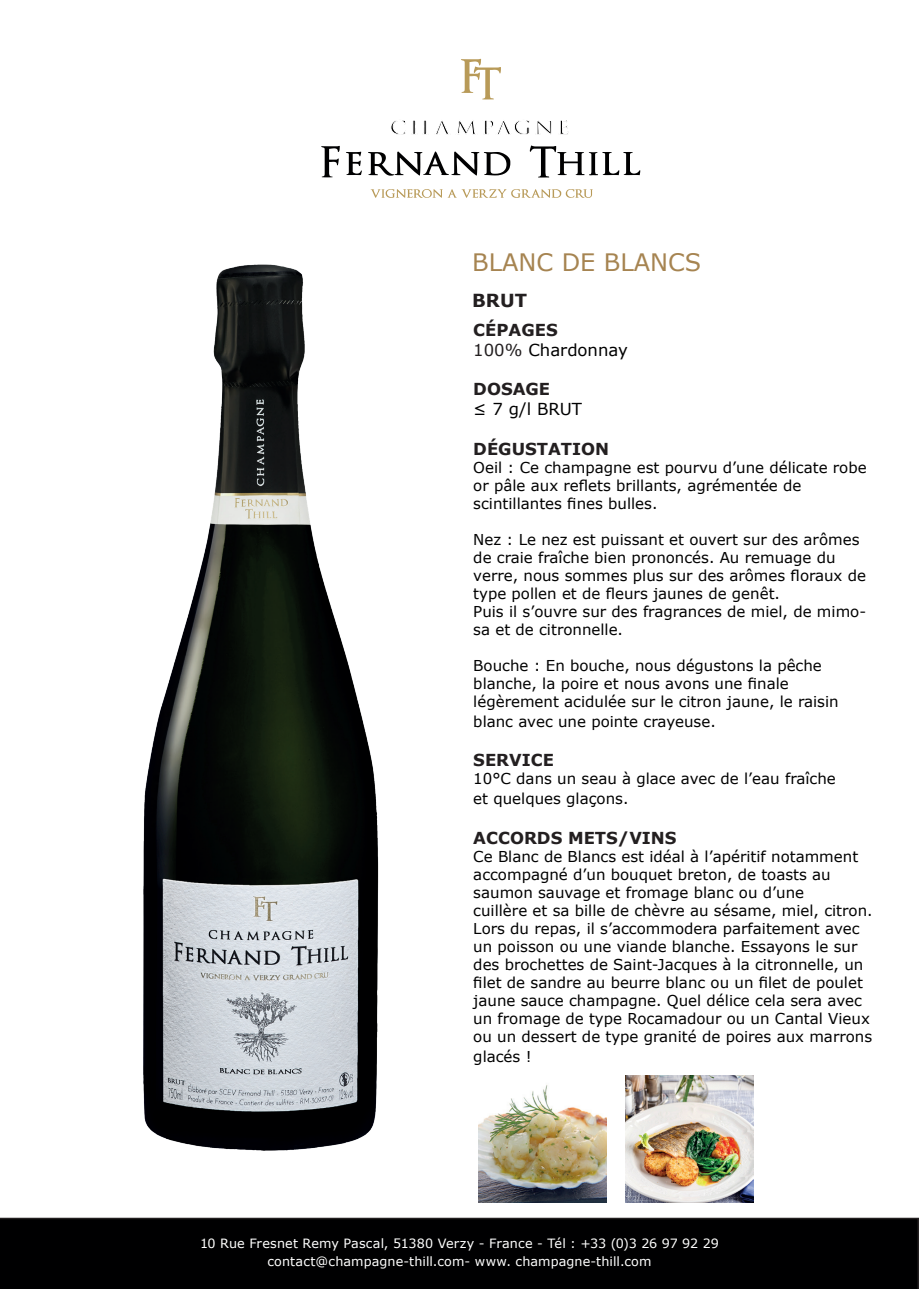
<style>
.page{position:relative;width:919px;height:1289px;background:#fff}
.page>*{position:absolute;margin:0;border:0;box-sizing:border-box;transform-origin:0 0}
.t1{font:24px "Verdana";color:#a68451}
.t2{font:700 18px "Verdana";color:#231f20}
.t3{font:700 16.5px "Verdana";color:#231f20}
.t4{font:16.5px/19.8px "Verdana";color:#000001}
.t5{font:15px/18px "Verdana";color:#000001}
.t6{font:12.75px/18px "Verdana";letter-spacing:.01em;color:#fff;text-align:center}
.s1{font-weight:700;color:#231f20}
.s2{color:#231f20}
</style>
<div class="page">
<img style="left:143px;top:264px;width:236px;height:887px">
<svg style="left:321px;top:146px;width:19px;height:31px"></svg>
<svg style="left:346px;top:152px;width:16px;height:23px"></svg>
<svg style="left:370px;top:189px;width:222px;height:9px"></svg>
<svg style="left:368px;top:120px;width:272px;height:57px"></svg>
<svg style="left:461px;top:59px;width:40px;height:40px"></svg>
<div style="left:0;top:1217px;width:918px;height:71px;background:#000001"></div>
<img style="left:478px;top:1085px;width:128px;height:117px">
<img style="left:625px;top:1075px;width:128px;height:127px">
<h1 class="t1" style="left:472px;top:246px;width:230px">BLANC DE BLANCS</h1>
<p class="t2" style="left:472px;top:288px;width:56px">BRUT</p>
<p class="t4" style="left:473px;top:319px;width:156px"><span class="s1">CÉPAGES<br></span><span class="s2">100%</span> Chardonnay</p>
<p class="t3" style="left:473px;top:379px;width:78px">DOSAGE</p>
<p class="t4" style="left:473px;top:399px;width:110px">≤ 7 g/l BRUT</p>
<p class="t3" style="left:473px;top:438px;width:137px">DÉGUSTATION</p>
<p class="t5" style="left:473px;top:458px;width:395px">Oeil : Ce champagne est pourvu d’une délicate robe or pâle aux reflets brillants, agrémentée de scintillantes fines bulles.</p>
<p class="t5" style="left:473px;top:530px;width:394px">Nez : Le nez est puissant et ouvert sur des arômes de craie fraîche bien prononcés. Au remuage du verre, nous sommes plus sur des arômes floraux de type pollen et de fleurs jaunes de genêt.<br>Puis il s’ouvre sur des fragrances de miel, de mimo&shy;sa et de citronnelle.</p>
<p class="t5" style="left:473px;top:656px;width:367px">Bouche : En bouche, nous dégustons la pêche blanche, la poire et nous avons une finale légèrement acidulée sur le citron jaune, le raisin</p>
<p class="t5" style="left:473px;top:711px;width:244px">blanc avec une pointe crayeuse.</p>
<p class="t3" style="left:473px;top:749px;width:82px">SERVICE</p>
<p class="t5" style="left:473px;top:768px;width:364px;line-height:19.8px">10°C dans un seau à glace avec de l’eau fraîche et quelques glaçons.</p>
<p class="t3" style="left:473px;top:827px;width:205px">ACCORDS METS/VINS</p>
<p class="t5" style="left:473px;top:846px;width:401px">Ce Blanc de Blancs est idéal à l’apéritif notamment accompagné d’un bouquet breton, de toasts au saumon sauvage et fromage blanc ou d’une<br>cuillère et sa bille de chèvre au sésame, miel, citron.<br>Lors du repas, il s’accommodera parfaitement avec un poisson ou une viande blanche. Essayons le sur des brochettes de Saint-Jacques à la citronnelle, un filet de sandre au beurre blanc ou un filet de poulet jaune sauce champagne. Quel délice cela sera avec un fromage de type Rocamadour ou un Cantal Vieux ou un dessert de type granité de poires aux marrons</p>
<p class="t5" style="left:473px;top:1046px;width:60px">glacés !</p>
<p class="t6" style="left:200px;top:1234px;width:520px">10 Rue Fresnet Remy Pascal, 51380 Verzy - France - Tél : +33 (0)3 26 97 92 29 contact@champagne-thill.com- www. champagne-thill.com</p>
</div>
